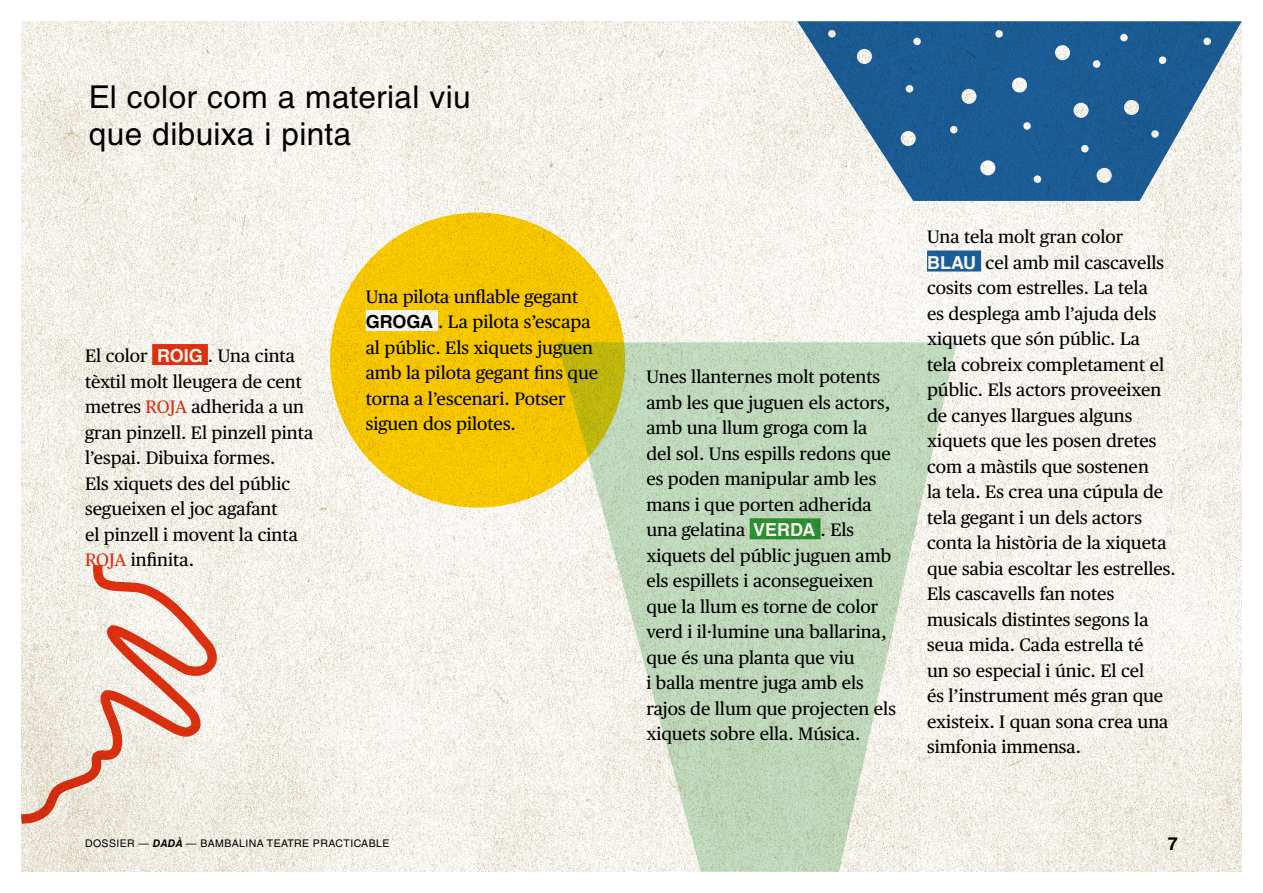
<style>
.page{position:relative;width:1263px;height:893px;background:#fff}
.page>*{position:absolute;margin:0;border:0;box-sizing:border-box;transform-origin:0 0}
.t1{font:31.5px/37.8px "Helvetica LT Std";letter-spacing:.015em;color:#000}
.t2{font:18px/25.5px "Publico Text";color:#000}
.t3{font:700 18px "Helvetica LT Std";color:#000}
.t4{font:10.5px "Helvetica LT Std";letter-spacing:.04em;color:#000}
.s1{font-family:"Helvetica LT Std";font-weight:700;color:#fff}
.s2{color:#e63312}
.s3{font-family:"Helvetica LT Std";font-weight:700}
.s4{font-weight:700;font-style:italic}
</style>
<div class="page">
<img style="left:21px;top:21px;width:1221px;height:851px">
<h1 class="t1" style="left:89px;top:78px;width:383px">El color com a material viu que dibuixa i pinta</h1>
<p class="t2" style="left:85px;top:342px;width:230px">El color <span class="s1">ROIG</span> . Una cinta tèxtil molt lleugera de cent metres <span class="s2">ROJA</span> adherida a un gran pinzell. El pinzell pinta l’espai. Dibuixa formes.<br>Els xiquets des del públic segueixen el joc agafant<br>el pinzell i movent la cinta<br><span class="s2">ROJA</span> infinita.</p>
<p class="t2" style="left:366px;top:282px;width:234px">Una pilota unflable gegant<br><span class="s3">GROGA</span> . La pilota s’escapa al públic. Els xiquets juguen amb la pilota gegant fins que torna a l’escenari. Potser siguen dos pilotes.</p>
<p class="t2" style="left:646px;top:363px;width:251px">Unes llanternes molt potents amb les que juguen els actors, amb una llum groga com la del sol. Uns espills redons que es poden manipular amb les mans i que porten adherida una gelatina <span class="s1">VERDA</span> . Els xiquets del públic juguen amb els espillets i aconsegueixen que la llum es torne de color verd i il·lumine una ballarina, que és una planta que viu<br>i balla mentre juga amb els rajos de llum que projecten els xiquets sobre ella. Música.</p>
<p class="t2" style="left:927px;top:223px;width:250px">Una tela molt gran color<br><span class="s1">BLAU</span> cel amb mil cascavells cosits com estrelles. La tela<br>es desplega amb l’ajuda dels xiquets que són públic. La<br>tela cobreix completament el públic. Els actors proveeixen de canyes llargues alguns xiquets que les posen dretes com a màstils que sostenen<br>la tela. Es crea una cúpula de tela gegant i un dels actors conta la història de la xiqueta que sabia escoltar les estrelles.<br>Els cascavells fan notes musicals distintes segons la seua mida. Cada estrella té<br>un so especial i únic. El cel<br>és l’instrument més gran que existeix. I quan sona crea una simfonia immensa.</p>
<p class="t4" style="left:85px;top:837px;width:306px">DOSSIER — <span class="s4">DADÀ</span> — BAMBALINA TEATRE PRACTICABLE</p>
<p class="t3" style="left:1168px;top:832px;width:12px">7</p>
</div>
